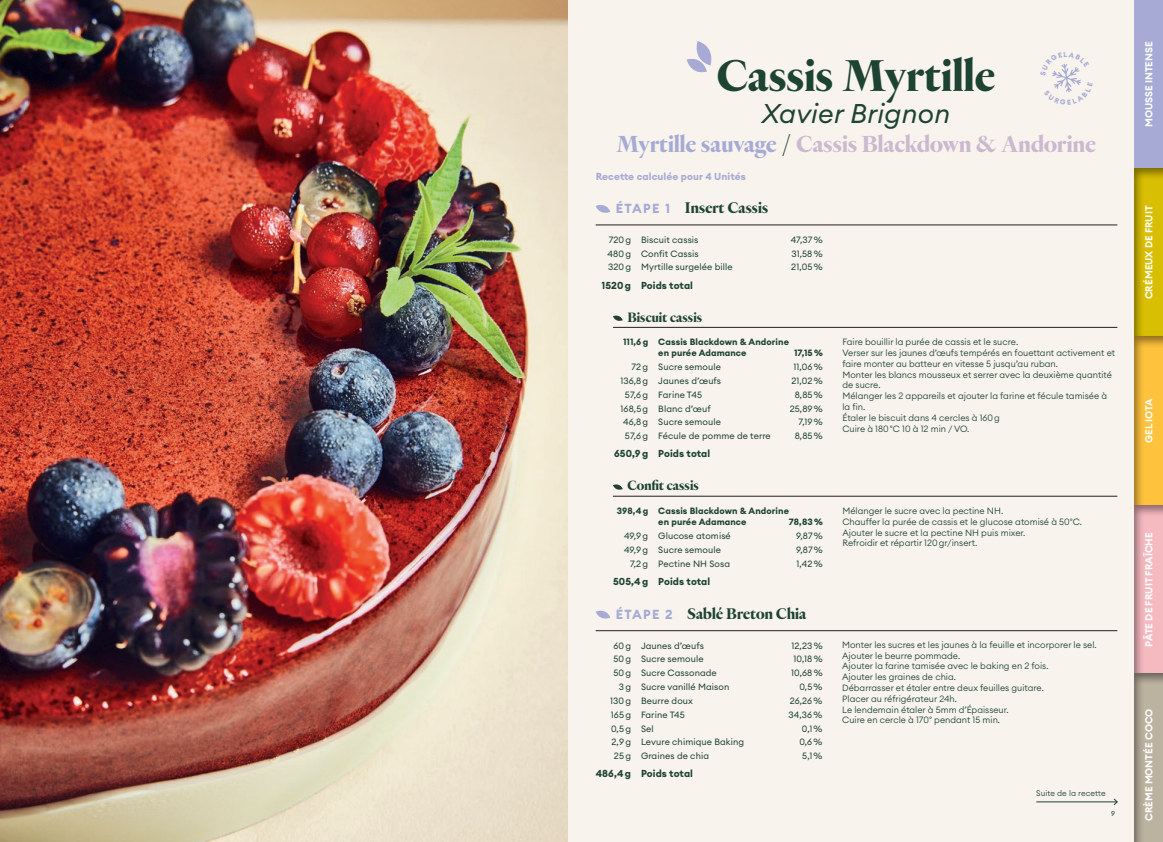
<style>
.page{position:relative;width:1163px;height:842px;background:#fff}
.page>*{position:absolute;margin:0;border:0;box-sizing:border-box;transform-origin:0 0}
.t1{font:700 46px "Heldane Display";letter-spacing:.01em;color:#1d4332}
.t2{font:italic 26.8px "Euclid Circular A";letter-spacing:.01em;color:#1d4332}
.t3{font:700 24px "Heldane Display";letter-spacing:.01em;color:#ccb8cf}
.t4{font:700 16px "Heldane Display";letter-spacing:.01em;color:#1d4332}
.t5{font:700 14px "Heldane Display";letter-spacing:.01em;color:#1d4332}
.t6{font:600 10px "Euclid Circular A";color:#fff}
.t7{font:700 10px "Euclid Circular A";letter-spacing:.01em;color:#1d4332}
.t8{font:700 10px "Euclid Circular A";letter-spacing:.01em;color:#a6aad4}
.t9{font:300 9px/10.8px "Euclid Circular A";color:#1d4332}
.t10{font:9px "Euclid Circular A";letter-spacing:.01em;color:#1d4332}
.t11{font:700 9px/11px "Euclid Circular A";letter-spacing:.01em;color:#1d4332}
.t12{font:300 8px "Euclid Circular A";letter-spacing:.01em;color:#1d4332}
.t13{font:7px "Euclid Circular A";color:#1d4332}
.s1{color:#a6aad4}
.s2{color:#233f2f}
.s3{font-family:"Euclid Circular A";font-size:13px;color:#a6aad4}
</style>
<div class="page">
<div style="left:567px;top:0;width:595px;height:842px;background:#f8f3ed"></div>
<hr style="left:595px;top:225px;width:522px;height:1px;background:#231f20">
<svg style="left:596px;top:205px;width:14px;height:8px"></svg>
<hr style="left:613px;top:327px;width:504px;height:1px;background:#231f20">
<svg style="left:613px;top:316px;width:9px;height:5px"></svg>
<hr style="left:613px;top:496px;width:504px;height:1px;background:#231f20">
<svg style="left:613px;top:484px;width:9px;height:6px"></svg>
<hr style="left:595px;top:630px;width:522px;height:1px;background:#231f20">
<svg style="left:596px;top:611px;width:14px;height:7px"></svg>
<svg style="left:686px;top:41px;width:25px;height:32px"></svg>
<img style="left:0;top:0;width:567px;height:842px">
<hr style="left:1036px;top:802px;width:80px;height:1px;background:#1d4332">
<svg style="left:1113px;top:798px;width:4px;height:7px"></svg>
<div style="left:1134px;top:0;width:28px;height:168px;background:#a6aad4"></div>
<div style="left:1132px;top:166px;width:30px;height:171px;background:#231f20;opacity:.5"></div>
<div style="left:1132px;top:335px;width:30px;height:171px;background:#231f20;opacity:.5"></div>
<div style="left:1132px;top:503px;width:30px;height:171px;background:#231f20;opacity:.5"></div>
<div style="left:1132px;top:672px;width:30px;height:170px;background:#231f20;opacity:.5"></div>
<svg style="left:1052px;top:63px;width:29px;height:29px"></svg>
<h1 class="t1" style="left:717px;top:47px;width:280px">Cassis Myrtille</h1>
<h2 class="t2" style="left:762px;top:96px;width:190px">Xavier Brignon</h2>
<h3 class="t3" style="left:616px;top:129px;width:481px"><span class="s1">Myrtille sauvage</span> <span class="s2">/</span> Cassis Blackdown &amp; Andorine</h3>
<p class="t8" style="left:595px;top:170px;width:152px">Recette calculée pour 4 Unités</p>
<h3 class="t4" style="left:615px;top:198px;width:154px"><span class="s3">ÉTAPE 1</span> Insert Cassis</h3>
<p class="t10" style="left:608px;top:234px;width:91px">720 g Biscuit cassis</p>
<p class="t10" style="left:790px;top:234px;width:33px">47,37 %</p>
<p class="t10" style="left:607px;top:248px;width:92px">480 g Confit Cassis</p>
<p class="t10" style="left:791px;top:248px;width:33px">31,58 %</p>
<p class="t10" style="left:608px;top:261px;width:126px">320 g Myrtille surgelée bille</p>
<p class="t10" style="left:791px;top:261px;width:33px">21,05 %</p>
<p class="t7" style="left:601px;top:278px;width:93px">1520 g Poids total</p>
<h3 class="t5" style="left:627px;top:308px;width:76px">Biscuit cassis</h3>
<p class="t11" style="left:658px;top:337px;width:132px;text-indent:-35px">111,6 g Cassis Blackdown &amp; Andorine en purée Adamance</p>
<p class="t11" style="left:794px;top:348px;width:30px">17,15 %</p>
<p class="t10" style="left:631px;top:361px;width:91px">72 g Sucre semoule</p>
<p class="t10" style="left:793px;top:361px;width:31px">11,06 %</p>
<p class="t10" style="left:620px;top:375px;width:102px">136,8 g Jaunes d’œufs</p>
<p class="t10" style="left:791px;top:375px;width:33px">21,02 %</p>
<p class="t10" style="left:625px;top:389px;width:79px">57,6 g Farine T45</p>
<p class="t10" style="left:794px;top:389px;width:30px">8,85 %</p>
<p class="t10" style="left:620px;top:403px;width:92px">168,5 g Blanc d’œuf</p>
<p class="t10" style="left:789px;top:403px;width:35px">25,89 %</p>
<p class="t10" style="left:623px;top:416px;width:99px">46,8 g Sucre semoule</p>
<p class="t10" style="left:798px;top:416px;width:26px">7,19 %</p>
<p class="t10" style="left:625px;top:430px;width:147px">57,6 g Fécule de pomme de terre</p>
<p class="t10" style="left:794px;top:430px;width:30px">8,85 %</p>
<p class="t7" style="left:614px;top:447px;width:98px">650,9 g Poids total</p>
<h3 class="t5" style="left:627px;top:477px;width:73px">Confit cassis</h3>
<p class="t11" style="left:616px;top:505px;width:174px;text-align:center">398,4 g Cassis Blackdown &amp; Andorine en purée Adamance</p>
<p class="t11" style="left:788px;top:516px;width:35px">78,83 %</p>
<p class="t10" style="left:624px;top:530px;width:108px">49,9 g Glucose atomisé</p>
<p class="t10" style="left:795px;top:530px;width:28px">9,87 %</p>
<p class="t10" style="left:624px;top:544px;width:98px">49,9 g Sucre semoule</p>
<p class="t10" style="left:795px;top:544px;width:28px">9,87 %</p>
<p class="t10" style="left:630px;top:558px;width:101px">7,2 g Pectine NH Sosa</p>
<p class="t10" style="left:796px;top:558px;width:28px">1,42 %</p>
<p class="t7" style="left:613px;top:575px;width:99px">505,4 g Poids total</p>
<h3 class="t4" style="left:615px;top:604px;width:192px"><span class="s3">ÉTAPE 2</span> Sablé Breton Chia</h3>
<p class="t10" style="left:613px;top:639px;width:92px">60 g Jaunes d’œufs</p>
<p class="t10" style="left:791px;top:639px;width:33px">12,23 %</p>
<p class="t10" style="left:613px;top:653px;width:92px">50 g Sucre semoule</p>
<p class="t10" style="left:793px;top:653px;width:31px">10,18 %</p>
<p class="t10" style="left:613px;top:667px;width:105px">50 g Sucre Cassonade</p>
<p class="t10" style="left:791px;top:667px;width:33px">10,68 %</p>
<p class="t10" style="left:618px;top:681px;width:112px">3 g Sucre vanillé Maison</p>
<p class="t10" style="left:799px;top:681px;width:25px">0,5 %</p>
<p class="t10" style="left:610px;top:695px;width:84px">130 g Beurre doux</p>
<p class="t10" style="left:789px;top:695px;width:34px">26,26 %</p>
<p class="t10" style="left:610px;top:709px;width:75px">165 g Farine T45</p>
<p class="t10" style="left:788px;top:709px;width:35px">34,36 %</p>
<p class="t10" style="left:611px;top:722px;width:44px">0,5 g Sel</p>
<p class="t10" style="left:801px;top:722px;width:22px">0,1 %</p>
<p class="t10" style="left:611px;top:736px;width:134px">2,9 g Levure chimique Baking</p>
<p class="t10" style="left:799px;top:736px;width:25px">0,6 %</p>
<p class="t10" style="left:614px;top:750px;width:97px">25 g Graines de chia</p>
<p class="t10" style="left:802px;top:750px;width:22px">5,1 %</p>
<p class="t7" style="left:595px;top:767px;width:99px">486,4 g Poids total</p>
<p class="t9" style="left:842px;top:336px;width:274px">Faire bouillir la purée de cassis et le sucre.<br>Verser sur les jaunes d’œufs tempérés en fouettant activement et faire monter au batteur en vitesse 5 jusqu’au ruban.<br>Monter les blancs mousseux et serrer avec la deuxième quantité de sucre.<br>Mélanger les 2 appareils et ajouter la farine et fécule tamisée à la fin.<br>Étaler le biscuit dans 4 cercles à 160 g<br>Cuire à 180 °C 10 à 12 min / VO.</p>
<p class="t9" style="left:842px;top:505px;width:241px">Mélanger le sucre avec la pectine NH.<br>Chauffer la purée de cassis et le glucose atomisé à 50°C.<br>Ajouter le sucre et la pectine NH puis mixer.<br>Refroidir et répartir 120 gr/insert.</p>
<p class="t9" style="left:842px;top:639px;width:256px">Monter les sucres et les jaunes à la feuille et incorporer le sel.<br>Ajouter le beurre pommade.<br>Ajouter la farine tamisée avec le baking en 2 fois.<br>Ajouter les graines de chia.<br>Débarrasser et étaler entre deux feuilles guitare.<br>Placer au réfrigérateur 24h.<br>Le lendemain étaler à 5mm d’Épaisseur.<br>Cuire en cercle à 170° pendant 15 min.</p>
<p class="t12" style="left:1036px;top:788px;width:71px">Suite de la recette</p>
<p class="t13" style="left:1110px;top:809px;width:5px">9</p>
<p class="t6" style="left:1142px;top:127px;width:87px;rotate:-90deg">MOUSSE INTENSE</p>
<p class="t6" style="left:1142px;top:299px;width:95px;rotate:-90deg">CRÉMEUX DE FRUIT</p>
<p class="t6" style="left:1142px;top:443px;width:46px;rotate:-90deg">GEL IOTA</p>
<p class="t6" style="left:1142px;top:646px;width:116px;rotate:-90deg">PÂTE DE FRUIT FRAÎCHE</p>
<p class="t6" style="left:1142px;top:821px;width:114px;rotate:-90deg">CRÈME MONTÉE COCO</p>
</div>
